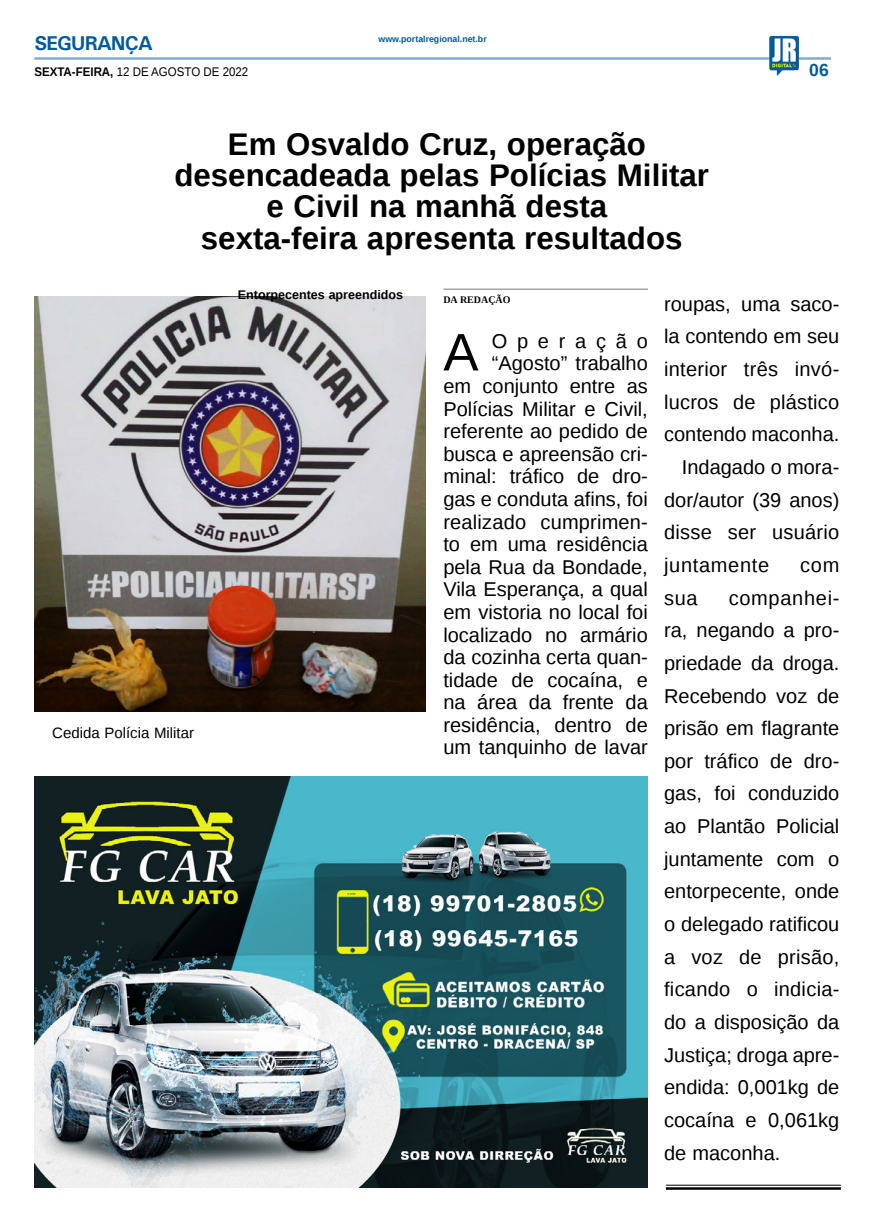
<style>
.page{position:relative;width:869px;height:1223px;background:#fff}
.page>*{position:absolute;margin:0;border:0;box-sizing:border-box;transform-origin:0 0}
.MATÉRIA{font:52.75px "Liberation Sans";color:#000}
.TÍTULO{font:700 31.25px/31.2px "Liberation Sans";color:#000;text-align:center}
.MATÉRIA-2{font:20px/32.6px "Liberation Sans";color:#000;text-align:justify}
.TITULO_PG{font:700 20px "Univers";letter-spacing:-.04em;color:#005a9e}
.TÍTULO-2{font:700 17.5px "Liberation Sans";color:#005a9e}
.MATÉRIA-3{font:15px "Liberation Sans";color:#000}
.DATA_PG{font:12.5px "Liberation Sans";color:#000;scale:.92 1}
.LEGENDA{font:700 12.5px "Liberation Sans";color:#000}
.CRÉDITO_NOME{font:700 10px "Liberation Serif";color:#000}
.DATA_PG-2{font:700 8.75px "Liberation Sans";color:#005a9e}
.s1{font-weight:700}
</style>
<div class="page">
<hr style="left:34px;top:57px;width:796px;height:3px;background:#005a9e">
<img style="left:768px;top:36px;width:30px;height:40px">
<img style="left:34px;top:776px;width:613px;height:411px">
<hr style="left:665px;top:1184px;width:175px;height:1px;background:#000">
<hr style="left:665px;top:1187px;width:175px;height:2px;background:#000">
<img style="left:34px;top:296px;width:391px;height:415px">
<hr style="left:443px;top:288px;width:204px;height:2px;background:#939598">
<p class="TITULO_PG" style="left:34px;top:31px;width:120px">SEGURANÇA</p>
<p class="DATA_PG" style="left:34px;top:65px;width:234px"><span class="s1">SEXTA-FEIRA,</span> 12 DE AGOSTO DE 2022</p>
<p class="DATA_PG-2" style="left:378px;top:33px;width:110px">www.portalregional.net.br</p>
<p class="TÍTULO-2" style="left:808px;top:58px;width:21px">06</p>
<p class="TÍTULO" style="left:228px;top:128px;width:419px">Em Osvaldo Cruz, operação</p>
<p class="TÍTULO" style="left:174px;top:159px;width:536px">desencadeada pelas Polícias Militar e Civil na manhã desta</p>
<p class="TÍTULO" style="left:201px;top:221px;width:483px">sexta-feira apresenta resultados</p>
<p class="CRÉDITO_NOME" style="left:443px;top:293px;width:69px">DA REDAÇÃO</p>
<p class="MATÉRIA" style="left:443px;top:322px;width:37px">A</p>
<p class="LEGENDA" style="left:238px;top:286px;width:166px">Entorpecentes apreendidos</p>
<p class="MATÉRIA-2" style="left:663px;top:288px;width:177px">roupas, uma saco&shy;la contendo em seu interior três invó&shy;lucros de plástico contendo maconha.</p>
<p class="MATÉRIA-2" style="left:663px;top:451px;width:177px;text-indent:18px">Indagado o mora&shy;dor/autor (39 anos) disse ser usuário juntamente</p>
<p class="MATÉRIA-2" style="left:443px;top:330px;width:206px;line-height:22.6px;text-align:right">Operação “Agosto” trabalho<br>em conjunto entre as<br>Polícias Militar e Civil, referente ao pedido de busca e apreensão cri&shy;minal: tráfico de dro&shy;gas e conduta afins, foi realizado cumprimen&shy;to em uma residência pela Rua da Bondade,<br>Vila Esperança, a qual em vistoria no local foi localizado no armário da cozinha certa quan&shy;tidade de cocaína, e na área da frente da residência, dentro de um tanquinho de lavar</p>
<p class="MATÉRIA-2" style="left:799px;top:549px;width:41px">com</p>
<p class="MATÉRIA-2" style="left:663px;top:582px;width:177px;text-indent:65px">companhei&shy;ra, negando a pro&shy;priedade da droga.<br>Recebendo voz de prisão em flagrante por tráfico de dro&shy;gas, foi conduzido ao Plantão Policial juntamente com o entorpecente, onde o delegado ratificou a voz de prisão, ficando o indicia&shy;do a disposição da Justiça; droga apre&shy;endida: 0,001kg de cocaína e 0,061kg de maconha.</p>
<p class="MATÉRIA-2" style="left:663px;top:582px;width:35px">sua</p>
<p class="MATÉRIA-3" style="left:52px;top:724px;width:143px">Cedida Polícia Militar</p>
</div>
